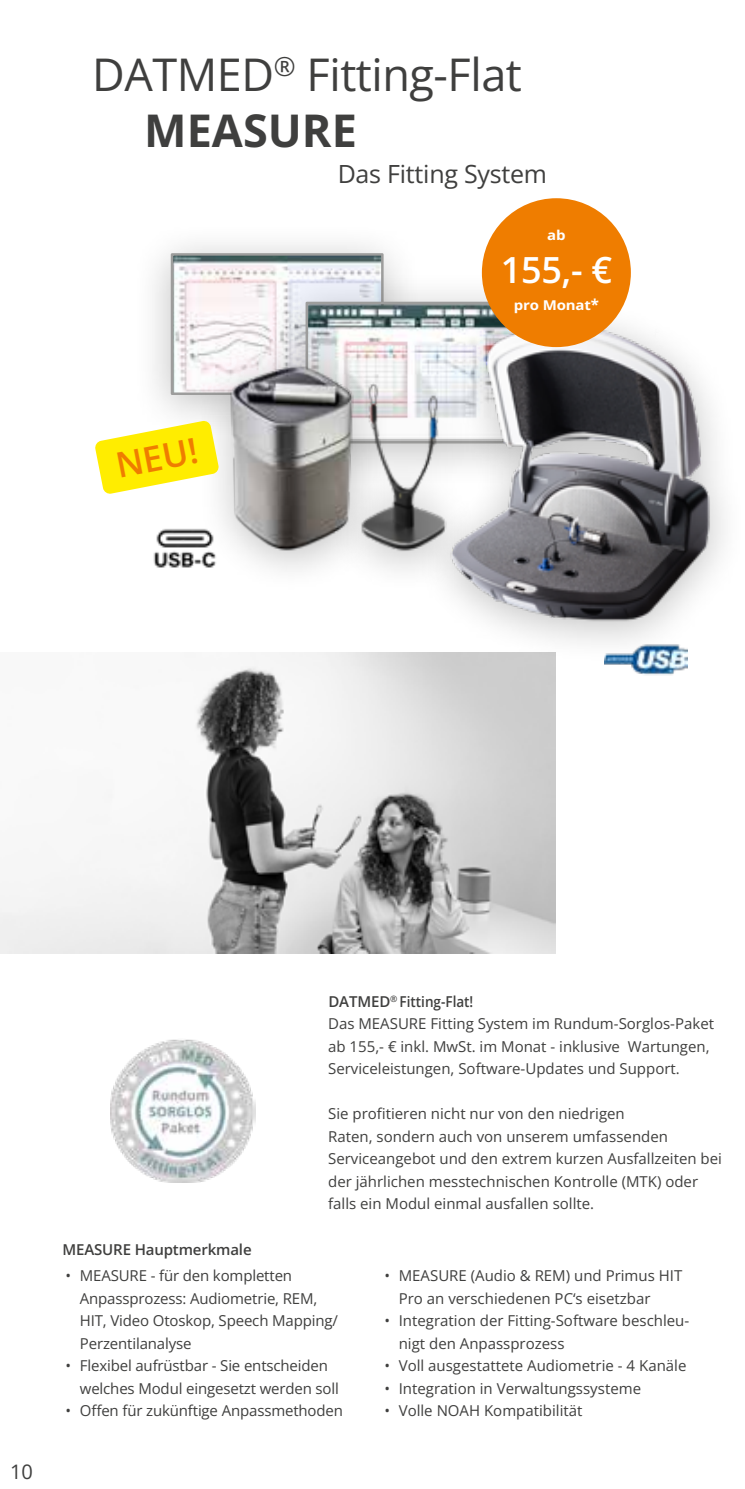
<style>
.page{position:relative;width:745px;height:1489px;background:#fff}
.page>*{position:absolute;margin:0;border:0;box-sizing:border-box;transform-origin:0 0}
.t1{font:45px/56.8px "Open Sans";letter-spacing:-.01em;color:#3f3f3e}
.t2{font:600 36px "Open Sans";color:#fff}
.t3{font:600 35px "Open Sans";color:#ef7d00}
.t4{font:25px "Open Sans";letter-spacing:-.01em;color:#3f3f3e}
.t5{font:20px "Open Sans";color:#3f3f3e}
.t6{font:15px/22.5px "Open Sans";color:#3f3f3e}
.t7{font:600 15px "Open Sans";letter-spacing:-.01em;color:#3f3f3e}
.t8{font:700 13.5px "Open Sans";letter-spacing:-.01em;color:#fff;scale:1.11 1}
.s1{font-weight:700}
.s2{font-size:15px}
.s3{font-weight:600}
</style>
<div class="page">
<img style="left:111px;top:1039px;width:144px;height:142px">
<img style="left:0;top:653px;width:555px;height:299px">
<div style="left:131px;top:220px;width:292px;height:222px;background:#000;opacity:.25"></div>
<img style="left:219px;top:494px;width:107px;height:68px">
<img style="left:631px;top:665px;width:56px;height:10px">
<div style="left:415px;top:293px;width:329px;height:372px;background:#000;opacity:.25"></div>
<img style="left:440px;top:321px;width:301px;height:308px">
<div style="left:481px;top:198px;width:149px;height:149px;background:#ef7d00;border-radius:50%"></div>
<svg style="left:95px;top:252px;width:424px;height:242px"></svg>
<img style="left:153px;top:514px;width:88px;height:54px">
<div style="left:326px;top:360px;width:157px;height:235px;background:#000;opacity:.25"></div>
<img style="left:315px;top:377px;width:180px;height:177px">
<h1 class="t1" style="left:144px;top:45px;width:379px;text-indent:-52px">DATMED<sup>®</sup> Fitting-Flat<br><span class="s1">MEASURE</span></h1>
<h3 class="t4" style="left:337px;top:156px;width:211px">Das Fitting System</h3>
<h3 class="t3" style="left:112px;top:442px;width:84px;rotate:-11deg">NEU!</h3>
<p class="t8" style="left:547px;top:226px;width:18px">ab</p>
<h2 class="t2" style="left:500px;top:245px;width:112px">155,- €</h2>
<p class="t8" style="left:513px;top:296px;width:78px">pro Monat<span class="s2">*</span></p>
<h3 class="t5" style="left:10px;top:1458px;width:24px">10</h3>
<p class="t6" style="left:328px;top:989px;width:387px"><span class="s3">DATMED</span><sup>®</sup> <span class="s3">Fitting-Flat!<br></span>Das MEASURE Fitting System im Rundum-Sorglos-Paket ab 155,- € inkl. MwSt. im Monat - inklusive Wartungen, Serviceleistungen, Software-Updates und Support.</p>
<p class="t6" style="left:328px;top:1102px;width:395px">Sie profitieren nicht nur von den niedrigen<br>Raten, sondern auch von unserem umfassenden Serviceangebot und den extrem kurzen Ausfallzeiten bei der jährlichen messtechnischen Kontrolle (MTK) oder falls ein Modul einmal ausfallen sollte.</p>
<p class="t7" style="left:62px;top:1239px;width:190px">MEASURE Hauptmerkmale</p>
<p class="t6" style="left:80px;top:1264px;width:259px;text-indent:-14px">• MEASURE - für den kompletten<br>Anpassprozess: Audiometrie, REM,<br>HIT, Video Otoskop, Speech Mapping/<br>Perzentilanalyse</p>
<p class="t6" style="left:80px;top:1354px;width:260px;text-indent:-14px">• Flexibel aufrüstbar - Sie entscheiden welches Modul eingesetzt werden soll</p>
<p class="t6" style="left:66px;top:1399px;width:279px">• Offen für zukünftige Anpassmethoden</p>
<p class="t6" style="left:398px;top:1264px;width:285px;text-indent:-14px">• MEASURE (Audio &amp; REM) und Primus HIT<br>Pro an verschiedenen PC‘s eisetzbar</p>
<p class="t6" style="left:398px;top:1309px;width:292px;text-indent:-14px">• Integration der Fitting-Software beschleu&shy;nigt den Anpassprozess</p>
<p class="t6" style="left:384px;top:1354px;width:303px">• Voll ausgestattete Audiometrie - 4 Kanäle</p>
<p class="t6" style="left:384px;top:1376px;width:258px">• Integration in Verwaltungssysteme</p>
<p class="t6" style="left:384px;top:1399px;width:199px">• Volle NOAH Kompatibilität</p>
</div>
